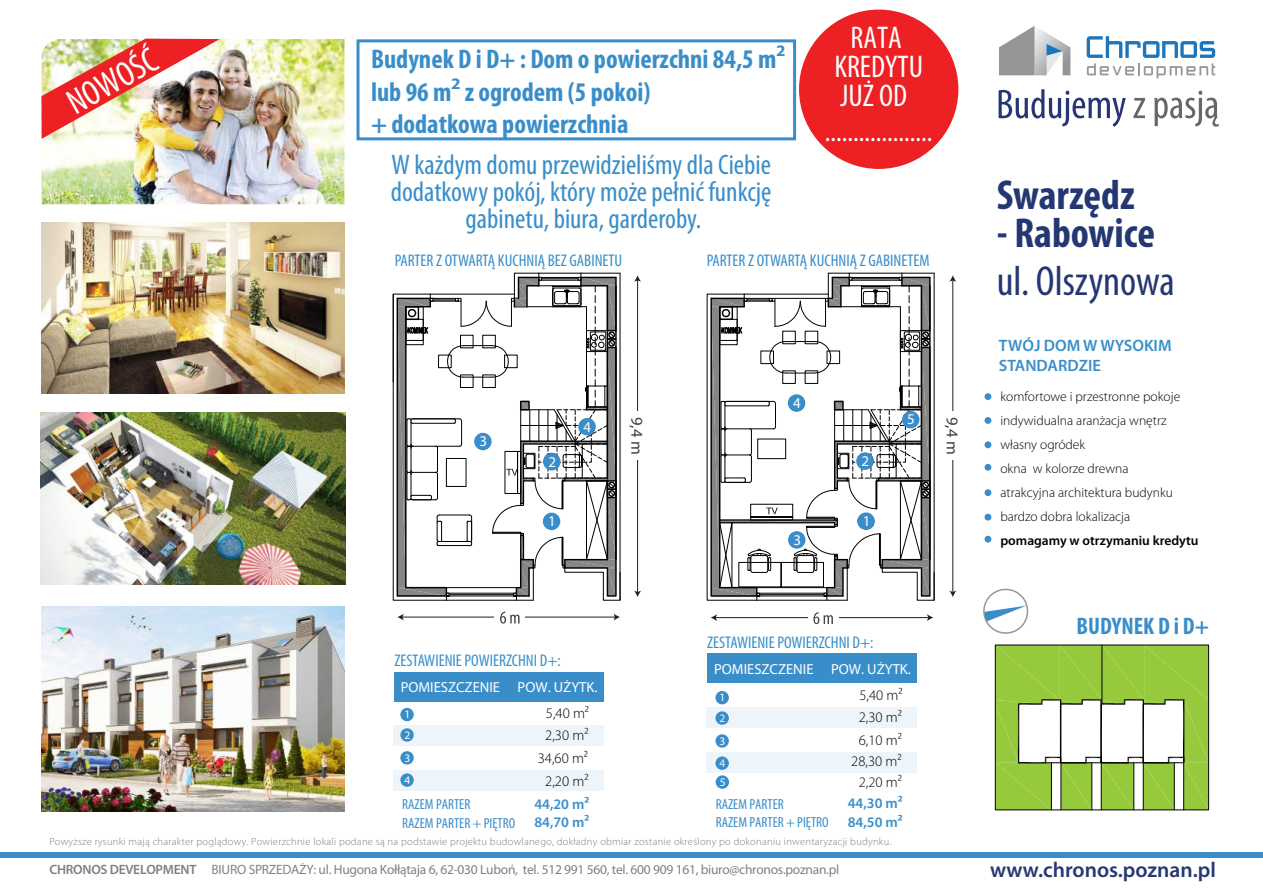
<style>
.page{position:relative;width:1263px;height:893px;background:#fff}
.page>*{position:absolute;margin:0;border:0;box-sizing:border-box;transform-origin:0 0}
.t1{font:700 condensed 42px "Myriad Pro";color:#243772}
.t2{font:condensed 42px "Myriad Pro";color:#243772}
.t3{font:condensed 35.55px "Myriad Pro";color:#fff}
.t4{font:condensed 31.5px/29px "Myriad Pro";color:#fff;text-align:center}
.t5{font:condensed 29.1px "Myriad Pro";color:#fff}
.t6{font:condensed 28.35px/27px "Myriad Pro";color:#398eca;text-align:center}
.t7{font:700 condensed 27px/32.4px "Myriad Pro";color:#398eca}
.t8{font:700 condensed 24px "Myriad Pro";color:#398eca}
.t9{font:600 21.45px "Myriad Pro";color:#243772}
.t10{font:condensed 16.95px "Myriad Pro";color:#398eca}
.t11{font:600 16.5px/19.8px "Myriad Pro";color:#398eca}
.t12{font:16.5px "Myriad Pro";color:#404042}
.t13{font:15px "Myriad Pro";color:#fff}
.t14{font:condensed 14.55px "Myriad Pro";color:#398eca}
.t15{font:300 14.55px/22.8px "Myriad Pro";color:#010101;text-align:center}
.t16{font:14.55px "Myriad Pro";color:#fff}
.t17{font:600 14.55px "Myriad Pro";color:#398eca}
.t18{font:300 13.5px/24px "Myriad Pro";color:#000}
.t19{font:13.5px "Myriad Pro";letter-spacing:-.02em;color:#7e8182}
.t20{font:600 13.5px "Myriad Pro";color:#000}
.t21{font:11.4px/20.4px "Myriad Pro";color:#fff}
.t22{font:300 10.5px "Myriad Pro";letter-spacing:.025em;color:#7e8182}
.s1{font-weight:600;font-stretch:normal}
.s2{font-weight:600}
</style>
<div class="page">
<div style="left:393px;top:770px;width:210px;height:20px;background:#edf5fa"></div>
<div style="left:393px;top:725px;width:210px;height:20px;background:#edf5fa"></div>
<div style="left:400px;top:708px;width:14px;height:13px;background:#398eca;border-radius:50%"></div>
<div style="left:400px;top:728px;width:14px;height:14px;background:#398eca;border-radius:50%"></div>
<div style="left:400px;top:751px;width:14px;height:13px;background:#398eca;border-radius:50%"></div>
<div style="left:400px;top:773px;width:14px;height:14px;background:#398eca;border-radius:50%"></div>
<div style="left:715px;top:691px;width:14px;height:13px;background:#398eca;border-radius:50%"></div>
<div style="left:715px;top:734px;width:14px;height:14px;background:#398eca;border-radius:50%"></div>
<div style="left:394px;top:672px;width:209px;height:29px;background:#398eca"></div>
<div style="left:707px;top:752px;width:210px;height:20px;background:#edf5fa"></div>
<div style="left:707px;top:707px;width:210px;height:20px;background:#edf5fa"></div>
<div style="left:708px;top:653px;width:209px;height:30px;background:#398eca"></div>
<div style="left:716px;top:775px;width:13px;height:14px;background:#398eca;border-radius:50%"></div>
<div style="left:0;top:853px;width:1263px;height:5px;background:#398eca"></div>
<div style="left:356px;top:39px;width:440px;height:101px;border:3px solid #398eca"></div>
<svg style="left:983px;top:588px;width:46px;height:46px"></svg>
<svg style="left:984px;top:393px;width:8px;height:7px"></svg>
<svg style="left:984px;top:417px;width:8px;height:7px"></svg>
<svg style="left:984px;top:441px;width:8px;height:7px"></svg>
<svg style="left:984px;top:463px;width:8px;height:8px"></svg>
<svg style="left:984px;top:489px;width:8px;height:7px"></svg>
<svg style="left:984px;top:513px;width:8px;height:8px"></svg>
<svg style="left:984px;top:535px;width:8px;height:8px"></svg>
<svg style="left:1087px;top:36px;width:128px;height:43px"></svg>
<svg style="left:999px;top:26px;width:71px;height:49px"></svg>
<svg style="left:998px;top:89px;width:128px;height:38px"></svg>
<svg style="left:1133px;top:98px;width:12px;height:20px"></svg>
<svg style="left:1154px;top:91px;width:65px;height:36px"></svg>
<img style="left:40px;top:413px;width:306px;height:172px">
<img style="left:42px;top:39px;width:302px;height:165px">
<img style="left:42px;top:606px;width:302px;height:205px">
<img style="left:42px;top:223px;width:302px;height:170px">
<div style="left:799px;top:10px;width:159px;height:159px;background:#ed2024;border-radius:50%"></div>
<img style="left:42px;top:39px;width:178px;height:100px">
<svg style="left:392px;top:273px;width:229px;height:328px"></svg>
<svg style="left:995px;top:645px;width:213px;height:165px"></svg>
<hr style="left:1045px;top:762px;width:139px;height:1px;background:#010101">
<div style="left:543px;top:453px;width:17px;height:17px;background:#398eca;border-radius:50%"></div>
<div style="left:474px;top:433px;width:18px;height:17px;background:#398eca;border-radius:50%"></div>
<div style="left:543px;top:513px;width:17px;height:17px;background:#398eca;border-radius:50%"></div>
<svg style="left:706px;top:273px;width:229px;height:328px"></svg>
<div style="left:857px;top:512px;width:18px;height:18px;background:#398eca;border-radius:50%"></div>
<div style="left:856px;top:452px;width:18px;height:18px;background:#398eca;border-radius:50%"></div>
<div style="left:578px;top:418px;width:18px;height:17px;background:#398eca;border-radius:50%"></div>
<hr style="left:402px;top:617px;width:213px;height:1px;background:#221f20">
<svg style="left:397px;top:613px;width:7px;height:8px"></svg>
<svg style="left:614px;top:614px;width:6px;height:7px"></svg>
<div style="left:495px;top:607px;width:30px;height:20px;background:#fff"></div>
<svg style="left:500px;top:612px;width:19px;height:12px"></svg>
<hr style="left:715px;top:617px;width:214px;height:1px;background:#221f20">
<svg style="left:711px;top:614px;width:6px;height:7px"></svg>
<svg style="left:927px;top:614px;width:6px;height:7px"></svg>
<div style="left:808px;top:607px;width:30px;height:21px;background:#fff"></div>
<svg style="left:813px;top:612px;width:20px;height:12px"></svg>
<hr style="left:637px;top:280px;width:1px;height:312px;background:#221f20">
<svg style="left:634px;top:275px;width:7px;height:7px"></svg>
<svg style="left:634px;top:591px;width:7px;height:6px"></svg>
<div style="left:627px;top:411px;width:21px;height:49px;background:#fff"></div>
<hr style="left:952px;top:280px;width:1px;height:312px;background:#221f20">
<svg style="left:949px;top:275px;width:7px;height:7px"></svg>
<svg style="left:949px;top:591px;width:7px;height:6px"></svg>
<div style="left:943px;top:411px;width:20px;height:49px;background:#fff"></div>
<h2 class="t3" style="left:59px;top:86px;width:99px;rotate:-29deg">NOWOŚĆ</h2>
<h3 class="t7" style="left:371px;top:42px;width:416px">Budynek D i D+ : Dom o powierzchni 84,5 m<span class="s1">² </span>lub 96 m<span class="s1">²</span> z ogrodem (5 pokoi)<br>+ dodatkowa powierzchnia</h3>
<h3 class="t6" style="left:391px;top:151px;width:382px">W każdym domu przewidzieliśmy dla Ciebie dodatkowy pokój, który może pełnić funkcję gabinetu, biura, garderoby.</h3>
<h3 class="t4" style="left:834px;top:23px;width:90px">RATA<br>KREDYTU<br>JUŻ OD</h3>
<h3 class="t5" style="left:825px;top:114px;width:109px">...................</h3>
<h3 class="t10" style="left:395px;top:250px;width:229px">PARTER Z OTWARTĄ KUCHNIĄ BEZ GABINETU</h3>
<h3 class="t10" style="left:707px;top:250px;width:224px">PARTER Z OTWARTĄ KUCHNIĄ Z GABINETEM</h3>
<h3 class="t13" style="left:479px;top:432px;width:9px">3</h3>
<h3 class="t13" style="left:548px;top:452px;width:9px">2</h3>
<h3 class="t13" style="left:548px;top:512px;width:9px">1</h3>
<h3 class="t13" style="left:584px;top:417px;width:9px">4</h3>
<h3 class="t13" style="left:793px;top:394px;width:9px">4</h3>
<h3 class="t13" style="left:907px;top:410px;width:9px">5</h3>
<h3 class="t12" style="left:647px;top:417px;width:39px;rotate:90deg">9,4 m</h3>
<h3 class="t12" style="left:962px;top:417px;width:39px;rotate:90deg">9,4 m</h3>
<h3 class="t13" style="left:861px;top:452px;width:9px">2</h3>
<h3 class="t13" style="left:793px;top:530px;width:9px">3</h3>
<h3 class="t13" style="left:863px;top:512px;width:9px">1</h3>
<h3 class="t10" style="left:394px;top:651px;width:168px">ZESTAWIENIE POWIERZCHNI D+:</h3>
<h3 class="t16" style="left:401px;top:678px;width:101px">POMIESZCZENIE</h3>
<p class="t21" style="left:404px;top:704px;width:7px">1<br>2</p>
<p class="t21" style="left:404px;top:746px;width:7px;line-height:22.2px">3<br>4</p>
<h3 class="t16" style="left:518px;top:678px;width:81px">POW. UŻYTK.</h3>
<h3 class="t15" style="left:538px;top:701px;width:53px">5,40 m²<br>2,30 m²<br>34,60 m²<br>2,20 m²</h3>
<h3 class="t14" style="left:402px;top:795px;width:70px">RAZEM PARTER</h3>
<h3 class="t17" style="left:534px;top:795px;width:56px">44,20 m²</h3>
<h3 class="t14" style="left:402px;top:814px;width:114px">RAZEM PARTER + PIĘTRO</h3>
<h3 class="t17" style="left:534px;top:813px;width:56px">84,70 m²</h3>
<h3 class="t10" style="left:707px;top:633px;width:168px">ZESTAWIENIE POWIERZCHNI D+:</h3>
<h3 class="t16" style="left:714px;top:660px;width:101px">POMIESZCZENIE</h3>
<p class="t21" style="left:719px;top:687px;width:7px">1<br>2</p>
<p class="t21" style="left:719px;top:729px;width:7px;line-height:22.2px">3<br>4</p>
<h3 class="t16" style="left:831px;top:660px;width:81px">POW. UŻYTK.</h3>
<h3 class="t15" style="left:851px;top:683px;width:53px;line-height:22.2px">5,40 m²<br>2,30 m²<br>6,10 m²<br>28,30 m²</h3>
<p class="t21" style="left:720px;top:771px;width:7px">5</p>
<h3 class="t15" style="left:859px;top:771px;width:45px">2,20 m²</h3>
<h3 class="t14" style="left:716px;top:795px;width:70px">RAZEM PARTER</h3>
<h3 class="t17" style="left:848px;top:794px;width:56px">44,30 m²</h3>
<h3 class="t14" style="left:716px;top:814px;width:114px">RAZEM PARTER + PIĘTRO</h3>
<h3 class="t17" style="left:848px;top:813px;width:56px">84,50 m²</h3>
<p class="t22" style="left:49px;top:835px;width:843px">Powyższe rysunki mają charakter poglądowy. Powierzchnie lokali podane są na podstawie projektu budowlanego, dokładny obmiar zostanie określony po dokonaniu inwentaryzacji budynku.</p>
<p class="t19" style="left:49px;top:861px;width:791px"><span class="s2">CHRONOS DEVELOPMENT</span> BIURO SPRZEDAŻY: ul. Hugona Kołłątaja 6, 62-030 Luboń, tel. 512 991 560, tel. 600 909 161, biuro@chronos.poznan.pl</p>
<h1 class="t1" style="left:997px;top:169px;width:139px">Swarzędz</h1>
<h1 class="t1" style="left:997px;top:207px;width:160px">- Rabowice</h1>
<h1 class="t2" style="left:997px;top:256px;width:179px">ul. Olszynowa</h1>
<h3 class="t11" style="left:999px;top:335px;width:174px">TWÓJ DOM W WYSOKIM<br>STANDARDZIE</h3>
<p class="t18" style="left:1000px;top:385px;width:181px">komfortowe i przestronne pokoje indywidualna aranżacja wnętrz własny ogródek<br>okna w kolorze drewna atrakcyjna architektura budynku bardzo dobra lokalizacja</p>
<p class="t20" style="left:1000px;top:532px;width:200px">pomagamy w otrzymaniu kredytu</p>
<h3 class="t8" style="left:1076px;top:611px;width:134px">BUDYNEK D i D+</h3>
<h3 class="t9" style="left:990px;top:856px;width:227px">www.chronos.poznan.pl</h3>
</div>
